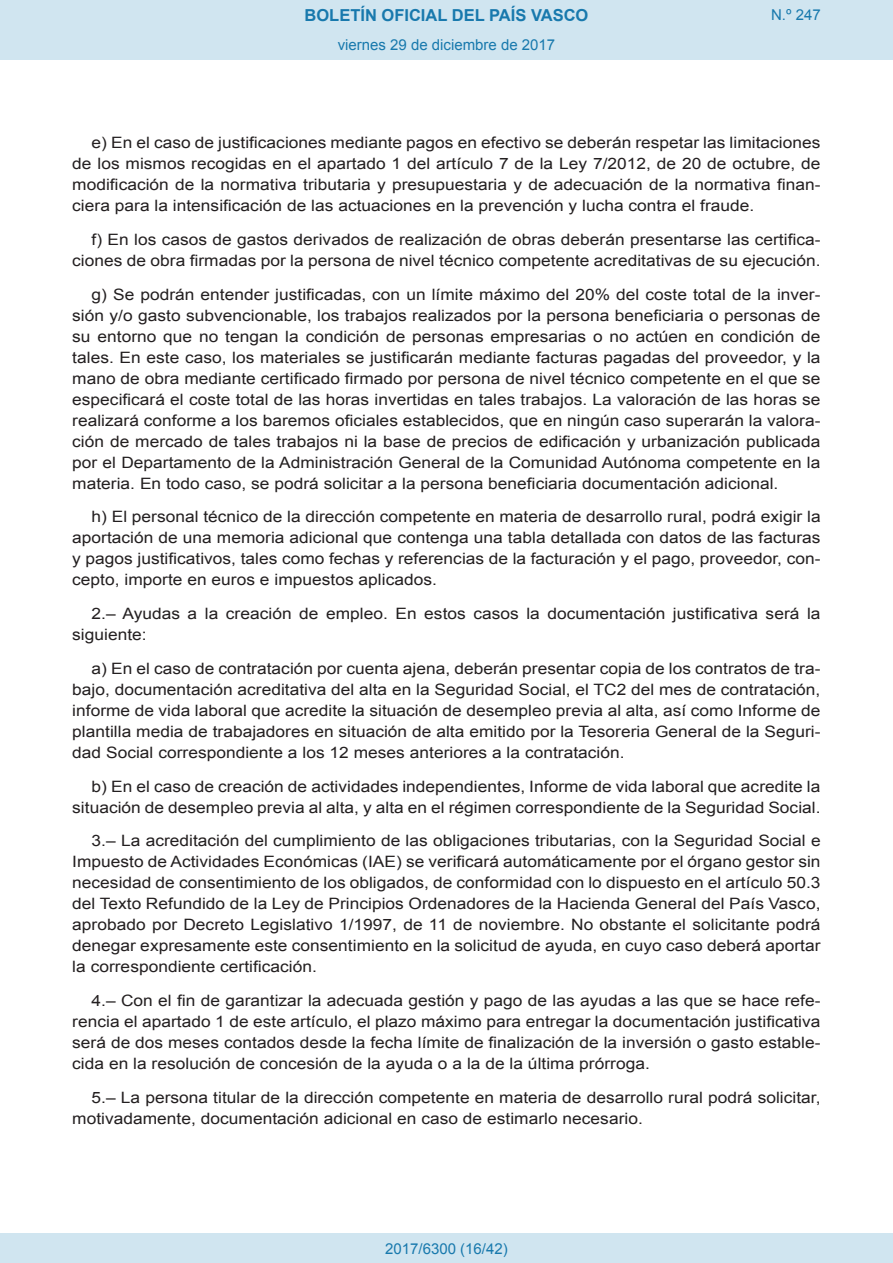
<style>
.page{position:relative;width:893px;height:1263px;background:#fff}
.page>*{position:absolute;margin:0;border:0;box-sizing:border-box;transform-origin:0 0}
.t1{font:700 16.5px "Arial";color:#1879ad}
.BOPVDetalle{font:15.6px/21px "Arial";color:#231f20;text-align:justify;scale:1.11 1}
.Paginacion_Centro{font:15px "Arial";color:#1879ad}
</style>
<div class="page">
<div style="left:0;top:0;width:893px;height:60px;background:#d0e5f0"></div>
<div style="left:0;top:1233px;width:893px;height:30px;background:#d0e5f0"></div>
<p class="t1" style="left:305px;top:4px;width:285px">BOLETÍN OFICIAL DEL PAÍS VASCO</p>
<p class="Paginacion_Centro" style="left:338px;top:35px;width:219px">viernes 29 de diciembre de 2017</p>
<p class="Paginacion_Centro" style="left:771px;top:5px;width:51px">N.º 247</p>
<p class="BOPVDetalle" style="left:72px;top:132px;width:676px;text-indent:19px">e) En el caso de justificaciones mediante pagos en efectivo se deberán respetar las limitaciones de los mismos recogidas en el apartado 1 del artículo 7 de la Ley 7/2012, de 20 de octubre, de modificación de la normativa tributaria y presupuestaria y de adecuación de la normativa finan&shy;ciera para la intensificación de las actuaciones en la prevención y lucha contra el fraude.</p>
<p class="BOPVDetalle" style="left:72px;top:229px;width:676px;text-align:right">f) En los casos de gastos derivados de realización de obras deberán presentarse las certifica&shy;ciones de obra firmadas por la persona de nivel técnico competente acreditativas de su ejecución.</p>
<p class="BOPVDetalle" style="left:72px;top:284px;width:676px;text-indent:19px">g) Se podrán entender justificadas, con un límite máximo del 20% del coste total de la inver&shy;sión y/o gasto subvencionable, los trabajos realizados por la persona beneficiaria o personas de su entorno que no tengan la condición de personas empresarias o no actúen en condición de tales. En este caso, los materiales se justificarán mediante facturas pagadas del proveedor, y la mano de obra mediante certificado firmado por persona de nivel técnico competente en el que se especificará el coste total de las horas invertidas en tales trabajos. La valoración de las horas se realizará conforme a los baremos oficiales establecidos, que en ningún caso superarán la valora&shy;ción de mercado de tales trabajos ni la base de precios de edificación y urbanización publicada por el Departamento de la Administración General de la Comunidad Autónoma competente en la materia. En todo caso, se podrá solicitar a la persona beneficiaria documentación adicional.</p>
<p class="BOPVDetalle" style="left:72px;top:507px;width:676px;text-indent:19px">h) El personal técnico de la dirección competente en materia de desarrollo rural, podrá exigir la aportación de una memoria adicional que contenga una tabla detallada con datos de las facturas y pagos justificativos, tales como fechas y referencias de la facturación y el pago, proveedor, con&shy;cepto, importe en euros e impuestos aplicados.</p>
<p class="BOPVDetalle" style="left:72px;top:603px;width:676px;text-indent:19px">2.– Ayudas a la creación de empleo. En estos casos la documentación justificativa será la siguiente:</p>
<p class="BOPVDetalle" style="left:72px;top:658px;width:676px;text-indent:19px">a) En el caso de contratación por cuenta ajena, deberán presentar copia de los contratos de tra&shy;bajo, documentación acreditativa del alta en la Seguridad Social, el TC2 del mes de contratación, informe de vida laboral que acredite la situación de desempleo previa al alta, así como Informe de plantilla media de trabajadores en situación de alta emitido por la Tesoreria General de la Seguri&shy;dad Social correspondiente a los 12 meses anteriores a la contratación.</p>
<p class="BOPVDetalle" style="left:72px;top:776px;width:676px;text-align:right">b) En el caso de creación de actividades independientes, Informe de vida laboral que acredite la situación de desempleo previa al alta, y alta en el régimen correspondiente de la Seguridad Social.</p>
<p class="BOPVDetalle" style="left:72px;top:831px;width:676px;text-indent:19px">3.– La acreditación del cumplimiento de las obligaciones tributarias, con la Seguridad Social e Impuesto de Actividades Económicas (IAE) se verificará automáticamente por el órgano gestor sin necesidad de consentimiento de los obligados, de conformidad con lo dispuesto en el artículo 50.3 del Texto Refundido de la Ley de Principios Ordenadores de la Hacienda General del País Vasco, aprobado por Decreto Legislativo 1/1997, de 11 de noviembre. No obstante el solicitante podrá denegar expresamente este consentimiento en la solicitud de ayuda, en cuyo caso deberá aportar la correspondiente certificación.</p>
<p class="BOPVDetalle" style="left:72px;top:990px;width:676px;text-indent:19px">4.– Con el fin de garantizar la adecuada gestión y pago de las ayudas a las que se hace refe&shy;rencia el apartado 1 de este artículo, el plazo máximo para entregar la documentación justificativa será de dos meses contados desde la fecha límite de finalización de la inversión o gasto estable&shy;cida en la resolución de concesión de la ayuda o a la de la última prórroga.</p>
<p class="BOPVDetalle" style="left:72px;top:1087px;width:676px;text-indent:19px">5.– La persona titular de la dirección competente en materia de desarrollo rural podrá solicitar, motivadamente, documentación adicional en caso de estimarlo necesario.</p>
<p class="Paginacion_Centro" style="left:385px;top:1238px;width:124px">2017/6300 (16/42)</p>
</div>
